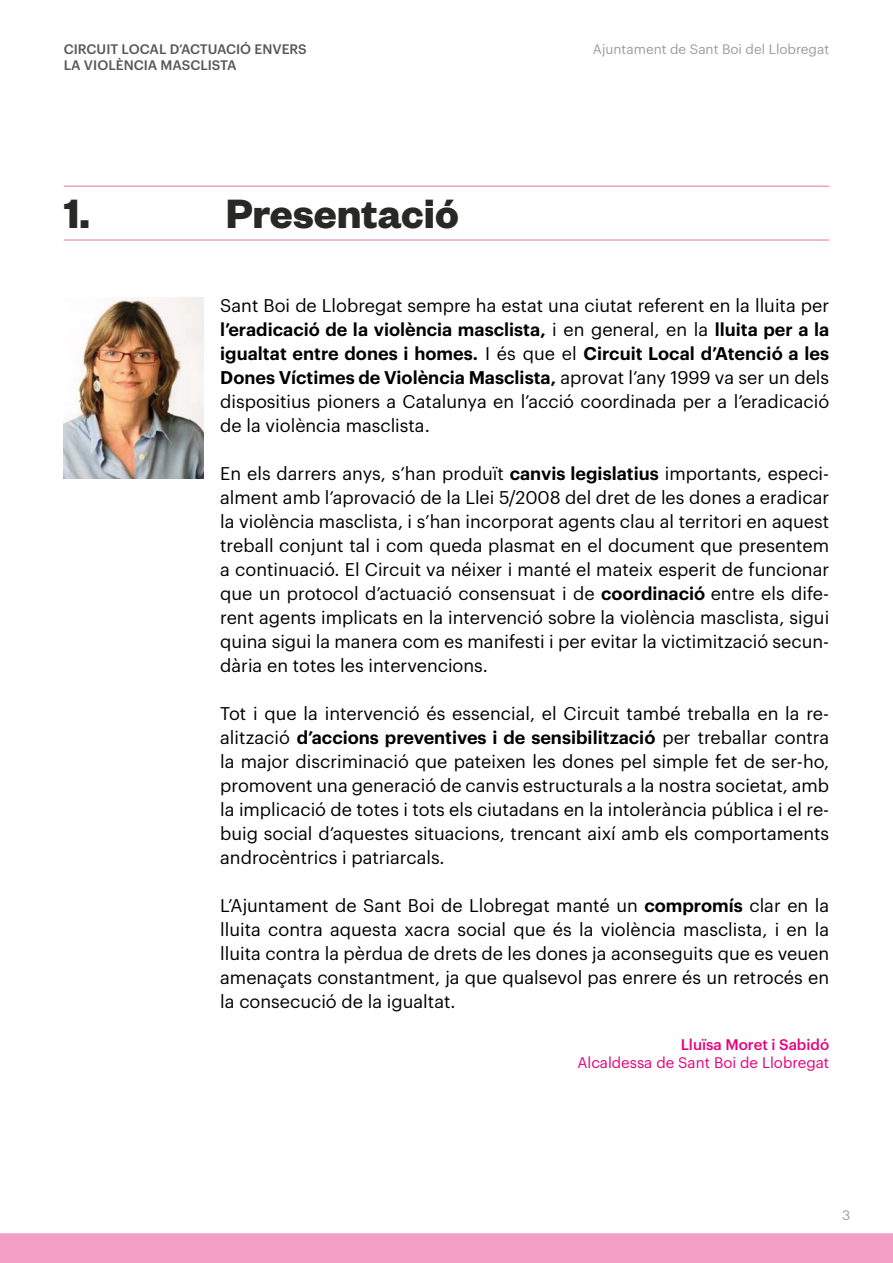
<style>
.page{position:relative;width:893px;height:1263px;background:#fff}
.page>*{position:absolute;margin:0;border:0;box-sizing:border-box;transform-origin:0 0}
.t1{font:700 45px "Founders Grotesk";color:#282827}
.t2{font:18px/24px "Graphik";color:#000;text-align:justify}
.t3{font:15px "Graphik";color:#e6007d}
.t4{font:500 15px "Graphik";color:#e6007d}
.t5{font:500 13.5px/16.2px "Graphik";color:#575756}
.t6{font:13.5px "Graphik";color:#9d9d9c}
.s1{font-weight:600}
</style>
<div class="page">
<div style="left:0;top:1233px;width:893px;height:30px;background:#f39fc5"></div>
<hr style="left:64px;top:239px;width:765px;height:2px;background:#f39fc5">
<hr style="left:64px;top:185px;width:765px;height:2px;background:#f39fc5">
<img style="left:64px;top:298px;width:139px;height:180px">
<p class="t5" style="left:64px;top:39px;width:245px">CIRCUIT LOCAL D’ACTUACIÓ ENVERS<br>LA VIOLÈNCIA MASCLISTA</p>
<p class="t6" style="left:593px;top:39px;width:238px">Ajuntament de Sant Boi del Llobregat</p>
<h1 class="t1" style="left:64px;top:185px;width:28px">1.</h1>
<h1 class="t1" style="left:226px;top:185px;width:235px">Presentació</h1>
<p class="t2" style="left:220px;top:292px;width:610px">Sant Boi de Llobregat sempre ha estat una ciutat referent en la lluita per <span class="s1">l’eradicació de la violència masclista,</span> i en general, en la <span class="s1">lluita per a la igualtat entre dones i homes.</span> I és que el <span class="s1">Circuit Local d’Atenció a les Dones Víctimes de Violència Masclista,</span> aprovat l’any 1999 va ser un dels dispositius pioners a Catalunya en l’acció coordinada per a l’eradicació de la violència masclista.</p>
<p class="t2" style="left:220px;top:460px;width:610px">En els darrers anys, s’han produït <span class="s1">canvis legislatius</span> importants, especi&shy;alment amb l’aprovació de la Llei 5/2008 del dret de les dones a eradicar la violència masclista, i s’han incorporat agents clau al territori en aquest treball conjunt tal i com queda plasmat en el document que presentem a continuació. El Circuit va néixer i manté el mateix esperit de funcionar que un protocol d’actuació consensuat i de <span class="s1">coordinació</span> entre els dife&shy;rent agents implicats en la intervenció sobre la violència masclista, sigui quina sigui la manera com es manifesti i per evitar la victimització secun&shy;dària en totes les intervencions.</p>
<p class="t2" style="left:220px;top:700px;width:610px">Tot i que la intervenció és essencial, el Circuit també treballa en la re&shy;alització <span class="s1">d’accions preventives i de sensibilització</span> per treballar contra la major discriminació que pateixen les dones pel simple fet de ser-ho, promovent una generació de canvis estructurals a la nostra societat, amb la implicació de totes i tots els ciutadans en la intolerància pública i el re&shy;buig social d’aquestes situacions, trencant així amb els comportaments androcèntrics i patriarcals.</p>
<p class="t2" style="left:220px;top:892px;width:610px">L’Ajuntament de Sant Boi de Llobregat manté un <span class="s1">compromís</span> clar en la lluita contra aquesta xacra social que és la violència masclista, i en la lluita contra la pèrdua de drets de les dones ja aconseguits que es veuen amenaçats constantment, ja que qualsevol pas enrere és un retrocés en la consecució de la igualtat.</p>
<p class="t4" style="left:681px;top:1033px;width:150px">Lluïsa Moret i Sabidó</p>
<p class="t3" style="left:577px;top:1051px;width:253px">Alcaldessa de Sant Boi de Llobregat</p>
<p class="t6" style="left:842px;top:1205px;width:10px">3</p>
</div>
